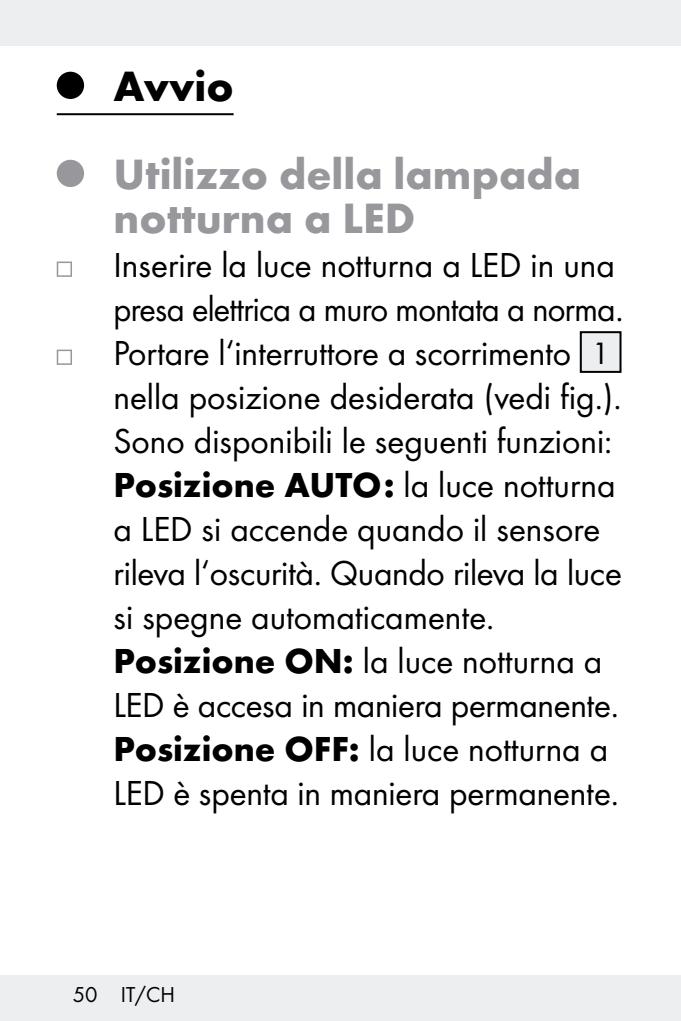
<style>
.page{position:relative;width:681px;height:1021px;background:#fff}
.page>*{position:absolute;margin:0;border:0;box-sizing:border-box;transform-origin:0 0}
.t1{font:700 44px/44px "Futura";color:#97979c}
.t2{font:700 44px "Futura";color:#000}
.t3{font:36px/44px "Futura Boo";color:#000}
.t4{font:700 36px "Futura";color:#000}
.t5{font:22.4px "Futura Boo";color:#000}
.s1{font-size:32px}
.s2{font-family:"Futura Boo";font-weight:400}
.s3{font-family:"Futura";font-weight:700}
</style>
<div class="page">
<div style="left:0;top:0;width:680px;height:45px;background:#eceeef"></div>
<div style="left:0;top:975px;width:680px;height:45px;background:#eceeef"></div>
<hr style="left:57px;top:113px;width:176px;height:2px;background:#000">
<div style="left:57px;top:72px;width:27px;height:27px;background:#000;border-radius:50%"></div>
<div style="left:57px;top:160px;width:27px;height:27px;background:#97979c;border-radius:50%"></div>
<svg style="left:57px;top:261px;width:15px;height:16px"></svg>
<svg style="left:57px;top:349px;width:15px;height:16px"></svg>
<div style="left:580px;top:332px;width:40px;height:40px;background:#eceeef"></div>
<div style="left:579px;top:331px;width:42px;height:42px;border:2px solid #000"></div>
<p class="t2" style="left:113px;top:59px;width:122px">Avvio</p>
<p class="t1" style="left:113px;top:151px;width:469px">Utilizzo della lampada notturna a LED</p>
<p class="t3" style="left:113px;top:242px;width:511px">Inserire la luce notturna a LED in una presa elettrica a muro montata a norma.<br>Portare l‘interruttore a scorrimento <span class="s1">1 </span>nella posizione desiderata (vedi fig.).<br>Sono disponibili le seguenti funzioni:</p>
<p class="t4" style="left:113px;top:462px;width:503px">Posizione AUTO: <span class="s2">la luce notturna</span></p>
<p class="t3" style="left:113px;top:506px;width:510px">a LED si accende quando il sensore rileva l‘oscurità. Quando rileva la luce si spegne automaticamente.<br><span class="s3">Posizione ON:</span> la luce notturna a LED è accesa in maniera permanente.<br><span class="s3">Posizione OFF:</span> la luce notturna a LED è spenta in maniera permanente.</p>
<p class="t5" style="left:73px;top:981px;width:104px">50 IT/CH</p>
</div>
